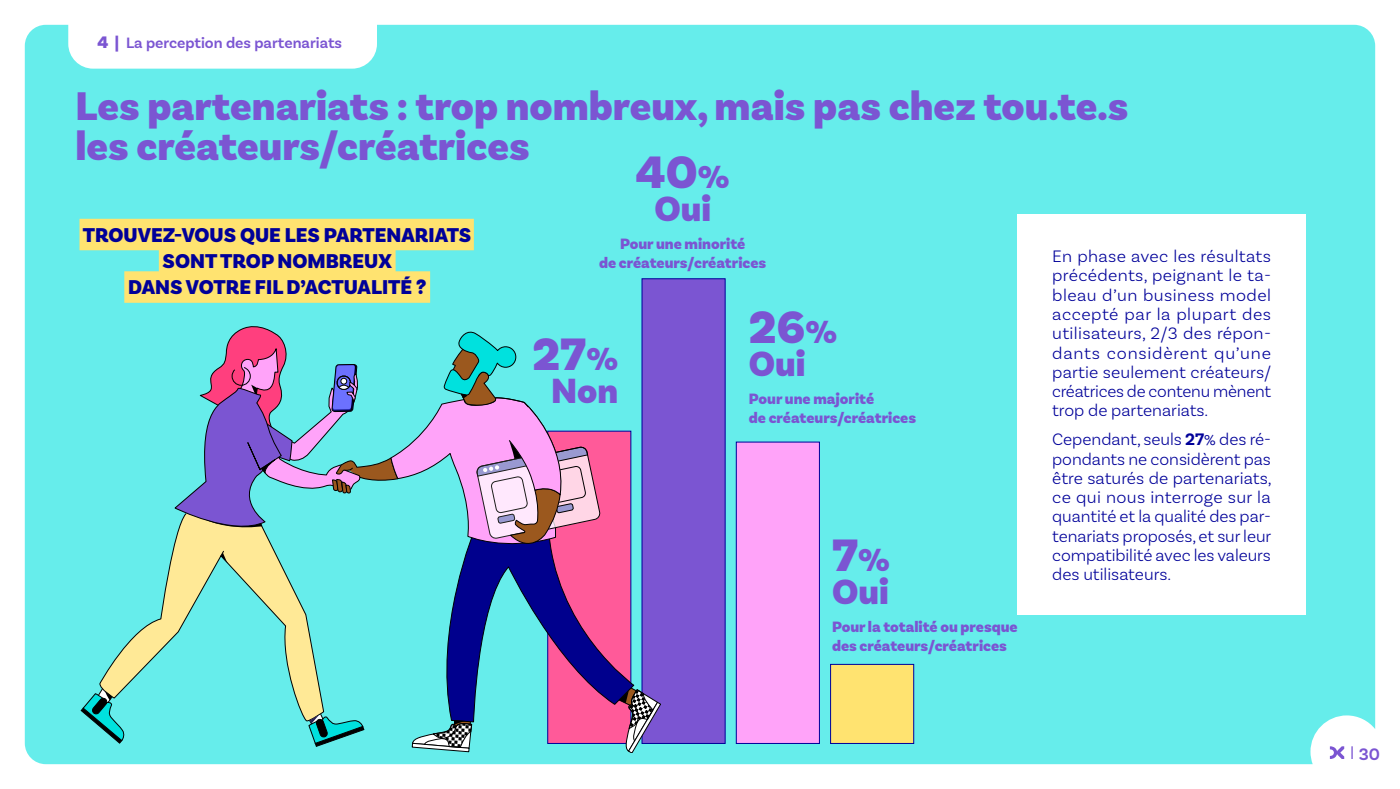
<style>
.page{position:relative;width:1400px;height:789px;background:#fff}
.page>*{position:absolute;margin:0;border:0;box-sizing:border-box;transform-origin:0 0}
.t1{font:900 47.77px "Basic Sans";color:#7b55d2}
.t2{font:900 42px/40.2px "Basic Sans";color:#7b55d2}
.t3{font:900 36.75px "Basic Sans";color:#7b55d2}
.t4{font:900 21px/26.2px "Basic Sans";color:#009;text-align:center}
.t5{font:300 17.5px/19.2px "Basic Sans";letter-spacing:-.005em;color:#009;text-align:justify}
.t6{font:600 17.5px "Basic Sans";color:#7b55d2}
.t7{font:900 15.75px/18.9px "Basic Sans";color:#7b55d2}
.t8{font:600 15.75px "Basic Sans";color:#7b55d2}
.s1{font-weight:900;font-size:17.5px}
.s2{font-size:33.25px}
.s3{font-weight:700}
.s4{font-family:"Avenir";font-weight:400;font-size:14px}
</style>
<div class="page">
<div style="left:25px;top:25px;width:1350px;height:739px;background:#66edeb"></div>
<svg style="left:1351px;top:746px;width:2px;height:13px"></svg>
<svg style="left:1330px;top:746px;width:14px;height:13px"></svg>
<div style="left:79px;top:219px;width:395px;height:31px;background:#ffe370"></div>
<div style="left:159px;top:245px;width:237px;height:31px;background:#ffe370"></div>
<div style="left:124px;top:271px;width:306px;height:32px;background:#ffe370"></div>
<div style="left:642px;top:278px;width:84px;height:466px;background:#7b55d2"></div>
<div style="left:736px;top:441px;width:84px;height:303px;background:#ffa3f9;border:1px solid #009"></div>
<div style="left:830px;top:664px;width:84px;height:80px;background:#ffe370;border:1px solid #009"></div>
<svg style="left:1017px;top:214px;width:289px;height:401px"></svg>
<svg style="left:100px;top:513px;width:74px;height:209px;background:#7fe8d7"></svg>
<svg style="left:81px;top:686px;width:44px;height:58px;background:#49bcb6"></svg>
<svg style="left:174px;top:321px;width:488px;height:431px;background:#81b4cd"></svg>
<p class="t8" style="left:97px;top:33px;width:246px"><span class="s1">4</span> <span class="s1">|</span> La perception des partenariats</p>
<h2 class="t2" style="left:75px;top:87px;width:1055px">Les partenariats : trop nombreux, mais pas chez tou.te.s les créateurs/créatrices</h2>
<h1 class="t1" style="left:636px;top:143px;width:95px">40<span class="s2">%</span></h1>
<h3 class="t3" style="left:654px;top:186px;width:58px">Oui</h3>
<p class="t7" style="left:599px;top:235px;width:169px;text-align:center">Pour une minorité<br>de créateurs/créatrices</p>
<h1 class="t1" style="left:749px;top:298px;width:90px">26<span class="s2">%</span></h1>
<h3 class="t3" style="left:749px;top:341px;width:58px">Oui</h3>
<p class="t7" style="left:749px;top:389px;width:169px">Pour une majorité<br>de créateurs/créatrices</p>
<p class="t4" style="left:83px;top:222px;width:390px">TROUVEZ-VOUS QUE LES PARTENARIATS<br>SONT TROP NOMBREUX<br>DANS VOTRE FIL D’ACTUALITÉ ?</p>
<p class="t5" style="left:1052px;top:246px;width:220px">En phase avec les résultats précédents, peignant le ta&shy;bleau d’un business model accepté par la plupart des utilisateurs, 2/3 des répon&shy;dants considèrent qu’une partie seulement créateurs/ créatrices de contenu mènent trop de partenariats.</p>
<p class="t5" style="left:1052px;top:430px;width:221px">Cependant, seuls <span class="s3">27</span><span class="s4">%</span> des ré&shy;pondants ne considèrent pas être saturés de partenariats, ce qui nous interroge sur la quantité et la qualité des par&shy;tenariats proposés, et sur leur compatibilité avec les valeurs des utilisateurs.</p>
<h1 class="t1" style="left:532px;top:325px;width:87px">27<span class="s2">%</span></h1>
<h3 class="t3" style="left:551px;top:368px;width:68px">Non</h3>
<h1 class="t1" style="left:832px;top:526px;width:59px">7<span class="s2">%</span></h1>
<h3 class="t3" style="left:832px;top:569px;width:58px">Oui</h3>
<p class="t7" style="left:832px;top:617px;width:187px">Pour la totalité ou presque des créateurs/créatrices</p>
<p class="t6" style="left:1359px;top:743px;width:23px">30</p>
</div>
